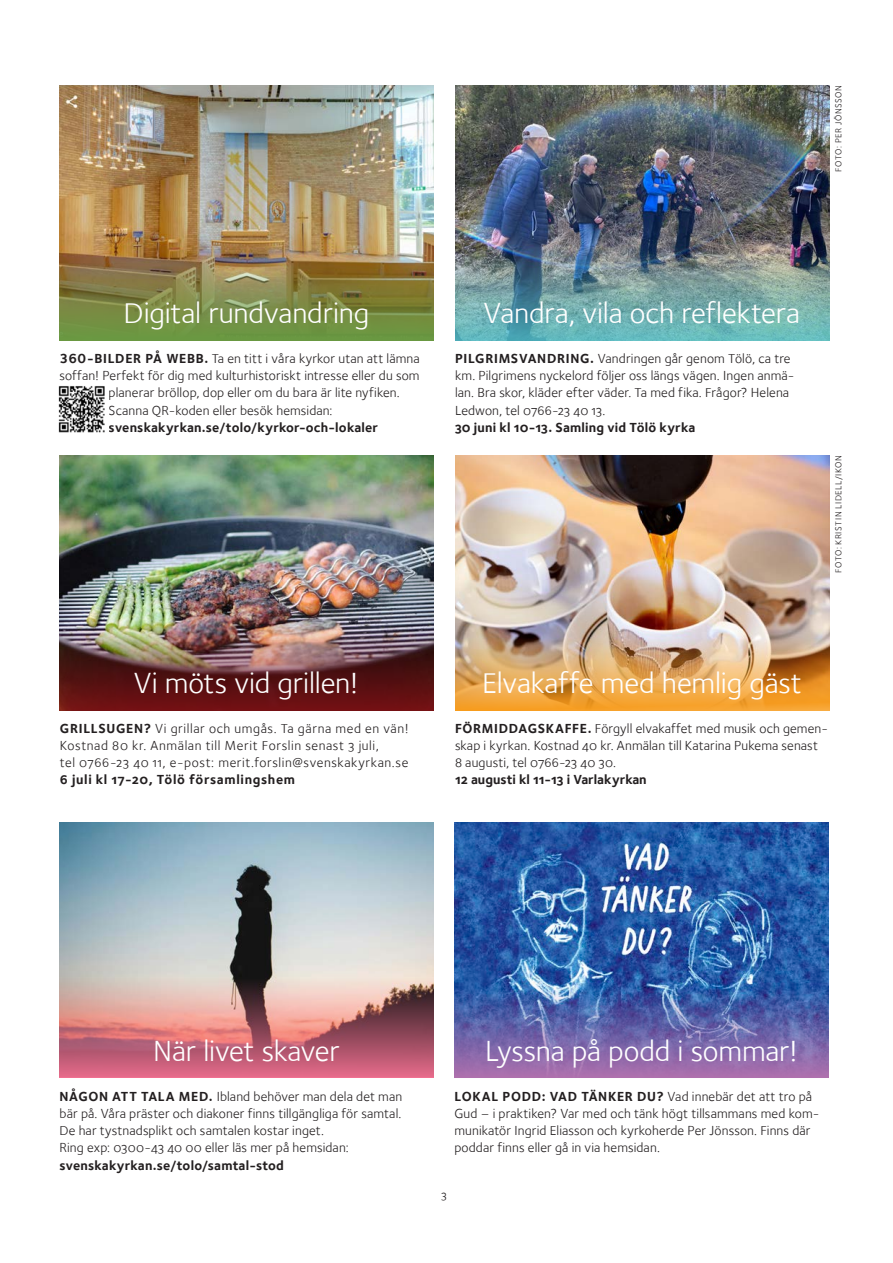
<style>
.page{position:relative;width:893px;height:1263px;background:#fff}
.page>*{position:absolute;margin:0;border:0;box-sizing:border-box;transform-origin:0 0}
.Svk20_-_neg_rubrik_i{font:30px "Foundry Sterling Book OSF";letter-spacing:-.005em;color:#fff}
.Svk20_-_fakta_-_foun{font:13.5px/17.2px "Foundry Sterling Book OSF";letter-spacing:.01em;color:#231f20}
.Svky17-fakta-foundry{font:13.5px/17.2px "Foundry Sterling Book OSF";letter-spacing:.01em;color:#231f20}
.Svk20_-_fakta_-_foun-2{font:13.5px/17.2px "Foundry Sterling Book OSF";letter-spacing:.045em;color:#231f20}
.Svky17-fakta-foundry-2{font:13.5px "Foundry Sterling Bold OSF";letter-spacing:.01em;color:#231f20}
.Svk20_-_fakta_-_foun-3{font:13.5px "Foundry Sterling Bold OSF";letter-spacing:.025em;color:#231f20}
.Svk20_-_fakta_-_foun-4{font:13.5px "Foundry Sterling Bold OSF";letter-spacing:.05em;color:#231f20}
.t1{font:12px "Foundry Sterling Book OSF";color:#231f20}
.Svky17-bildbyline-fo{font:9px "Foundry Sterling Book OSF";letter-spacing:.065em;color:#231f20}
.s1{font-family:"Foundry Sterling";font-weight:700}
.s2{font-family:"Foundry Sterling Bold OSF"}
</style>
<div class="page">
<img style="left:59px;top:85px;width:375px;height:255px">
<img style="left:58px;top:386px;width:47px;height:46px">
<img style="left:59px;top:455px;width:375px;height:255px">
<img style="left:455px;top:455px;width:374px;height:255px">
<img style="left:60px;top:823px;width:374px;height:254px">
<img style="left:454px;top:823px;width:375px;height:255px">
<img style="left:455px;top:85px;width:374px;height:255px">
<p class="Svky17-bildbyline-fo" style="left:833px;top:171px;width:88px;rotate:-90deg">FOTO: PER JÖNSSON</p>
<p class="Svk20_-_neg_rubrik_i" style="left:124px;top:296px;width:247px">Digital rundvandring</p>
<p class="Svky17-fakta-foundry" style="left:59px;top:350px;width:362px"><span class="s1">360</span><span class="s2">-BILDER PÅ WEBB.</span> Ta en titt i våra kyrkor utan att lämna</p>
<p class="Svky17-fakta-foundry" style="left:59px;top:367px;width:362px">soffan! Perfekt för dig med kulturhistoriskt intresse eller du som</p>
<p class="Svky17-fakta-foundry" style="left:109px;top:384px;width:293px">planerar bröllop, dop eller om du bara är lite nyfiken.</p>
<p class="Svky17-fakta-foundry" style="left:109px;top:401px;width:225px">Scanna QR-koden eller besök hemsidan:</p>
<p class="Svky17-fakta-foundry-2" style="left:109px;top:419px;width:271px">svenskakyrkan.se/tolo/kyrkor-och-lokaler</p>
<p class="Svk20_-_neg_rubrik_i" style="left:484px;top:296px;width:318px">Vandra, vila och reflektera</p>
<p class="Svk20_-_fakta_-_foun" style="left:455px;top:350px;width:341px"><span class="s2">PILGRIMSVANDRING.</span> Vandringen går genom Tölö, ca tre km. Pilgrimens nyckelord följer oss längs vägen. Ingen anmä&shy;lan. Bra skor, kläder efter väder. Ta med fika. Frågor? Helena Ledwon, tel 0766-23 40 13.</p>
<p class="Svk20_-_fakta_-_foun-3" style="left:455px;top:419px;width:242px">30 juni kl 10-13. Samling vid Tölö kyrka</p>
<p class="Svky17-bildbyline-fo" style="left:833px;top:573px;width:119px;rotate:-90deg">FOTO: KRISTIN LIDELL/IKON</p>
<p class="Svk20_-_neg_rubrik_i" style="left:134px;top:666px;width:226px">Vi möts vid grillen!</p>
<p class="Svk20_-_fakta_-_foun-2" style="left:60px;top:719px;width:350px"><span class="s2">GRILLSUGEN?</span> Vi grillar och umgås. Ta gärna med en vän!<br>Kostnad 80 kr. Anmälan till Merit Forslin senast 3 juli,<br>tel 0766-23 40 11, e-post: merit.forslin@svenskakyrkan.se</p>
<p class="Svk20_-_fakta_-_foun-4" style="left:60px;top:772px;width:237px">6 juli kl 17-20, Tölö församlingshem</p>
<p class="Svk20_-_neg_rubrik_i" style="left:482px;top:666px;width:321px">Elvakaffe med hemlig gäst</p>
<p class="Svky17-fakta-foundry" style="left:455px;top:719px;width:375px"><span class="s2">FÖRMIDDAGSKAFFE.</span> Förgyll elvakaffet med musik och gemen&shy;skap i kyrkan. Kostnad 40 kr. Anmälan till Katarina Pukema senast<br>8 augusti, tel 0766-23 40 30.</p>
<p class="Svky17-fakta-foundry-2" style="left:455px;top:772px;width:193px">12 augusti kl 11-13 i Varlakyrkan</p>
<p class="Svk20_-_neg_rubrik_i" style="left:153px;top:1033px;width:188px">När livet skaver</p>
<p class="Svk20_-_neg_rubrik_i" style="left:485px;top:1033px;width:314px">Lyssna på podd i sommar!</p>
<p class="Svk20_-_fakta_-_foun" style="left:60px;top:1087px;width:344px"><span class="s2">NÅGON ATT TALA MED.</span> Ibland behöver man dela det man bär på. Våra präster och diakoner finns tillgängliga för samtal.<br>De har tystnadsplikt och samtalen kostar inget.<br>Ring exp: 0300-43 40 00 eller läs mer på hemsidan: <span class="s2">svenskakyrkan.se/tolo/samtal-stod</span></p>
<p class="Svk20_-_fakta_-_foun" style="left:454px;top:1087px;width:366px"><span class="s2">LOKAL PODD: VAD TÄNKER DU?</span> Vad innebär det att tro på Gud – i praktiken? Var med och tänk högt tillsammans med kom&shy;munikatör Ingrid Eliasson och kyrkoherde Per Jönsson. Finns där poddar finns eller gå in via hemsidan.</p>
<p class="t1" style="left:442px;top:1188px;width:7px">3</p>
</div>
